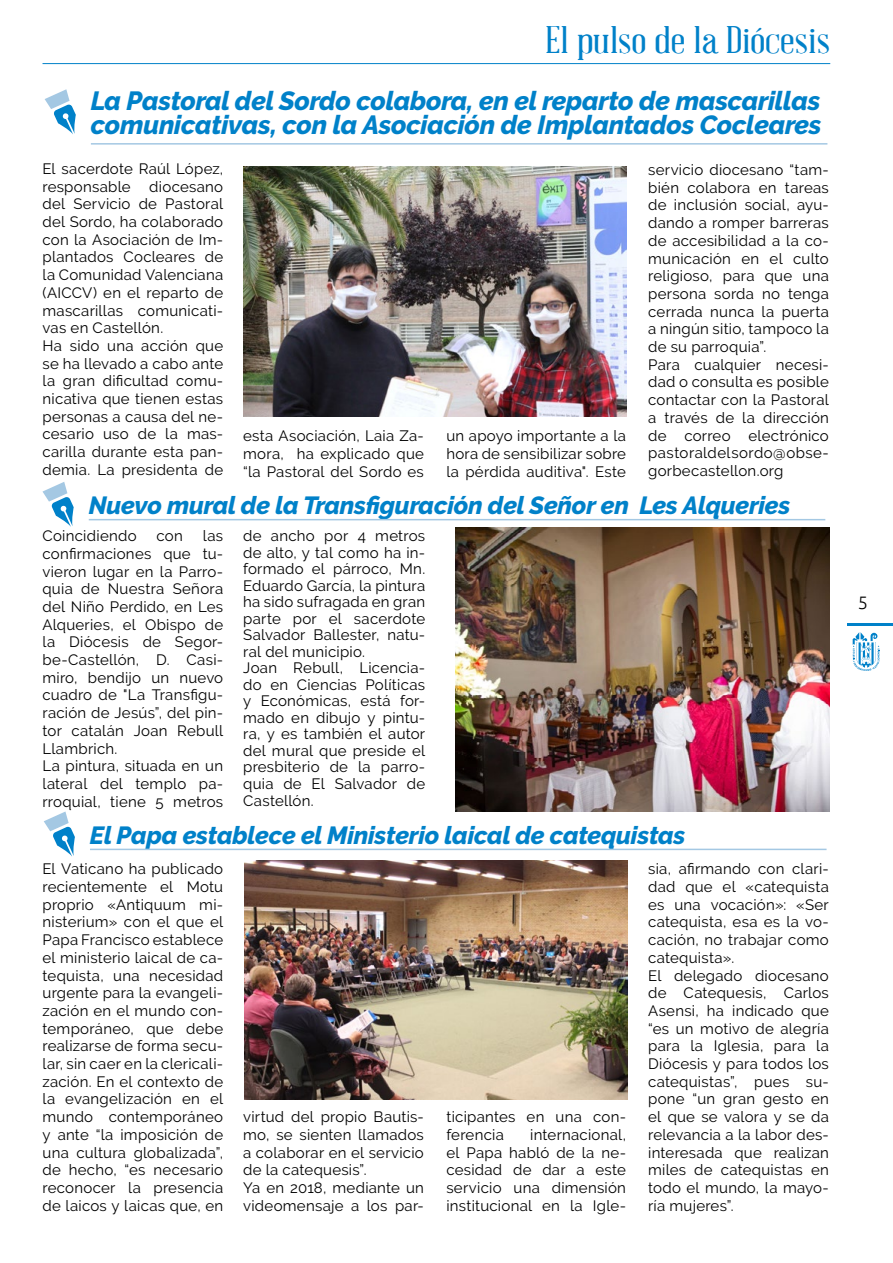
<style>
.page{position:relative;width:893px;height:1263px;background:#fff}
.page>*{position:absolute;margin:0;border:0;box-sizing:border-box;transform-origin:0 0}
.t1{font:37.5px "Abraham Lincoln";color:#0081c9;scale:1.2 1}
.t2{font:italic 800 26.25px/24px "Raleway";letter-spacing:-.01em;color:#0081c9}
.t3{font:italic 800 24.75px "Raleway";letter-spacing:-.01em;color:#0081c9}
.t4{font:300 18px "Ubuntu";color:#000}
.t5{font:15px/17.7px "Raleway";letter-spacing:.015em;color:#000}
</style>
<div class="page">
<hr style="left:847px;top:624px;width:46px;height:2px;background:#0081c9">
<svg style="left:853px;top:632px;width:26px;height:39px"></svg>
<hr style="left:43px;top:63px;width:787px;height:1px;background:#0081c9">
<svg style="left:45px;top:89px;width:31px;height:45px"></svg>
<img style="left:243px;top:166px;width:383px;height:251px">
<hr style="left:91px;top:143px;width:736px;height:2px;background:#a4c8e3">
<img style="left:244px;top:860px;width:383px;height:239px">
<svg style="left:44px;top:811px;width:31px;height:46px"></svg>
<hr style="left:90px;top:849px;width:736px;height:1px;background:#a4c8e3">
<svg style="left:42px;top:482px;width:32px;height:45px"></svg>
<hr style="left:89px;top:519px;width:736px;height:1px;background:#a4c8e3">
<img style="left:455px;top:527px;width:374px;height:284px">
<h1 class="t1" style="left:545px;top:21px;width:239px">El pulso de la Diócesis</h1>
<h2 class="t2" style="left:91px;top:89px;width:732px">La Pastoral del Sordo colabora, en el reparto de mascarillas comunicativas, con la Asociación de Implantados Cocleares</h2>
<p class="t5" style="left:42px;top:160px;width:182px">El sacerdote Raúl López, responsable diocesano del Servicio de Pastoral del Sordo, ha colaborado con la Asociación de Im&shy;plantados Cocleares de la Comunidad Valenciana (AICCV) en el reparto de mascarillas comunicati&shy;vas en Castellón.<br>Ha sido una acción que se ha llevado a cabo ante la gran dificultad comu&shy;nicativa que tienen estas personas a causa del ne&shy;cesario uso de la mas&shy;carilla durante esta pan&shy;demia. La presidenta de</p>
<p class="t5" style="left:648px;top:161px;width:182px">servicio diocesano “tam&shy;bién colabora en tareas de inclusión social, ayu&shy;dando a romper barreras de accesibilidad a la co&shy;municación en el culto religioso, para que una persona sorda no tenga cerrada nunca la puerta a ningún sitio, tampoco la de su parroquia”.<br>Para cualquier necesi&shy;dad o consulta es posible contactar con la Pastoral a través de la dirección de correo electrónico pastoraldelsordo@obse&shy;gorbecastellon.org</p>
<p class="t5" style="left:243px;top:427px;width:182px;text-align:justify">esta Asociación, Laia Za&shy;mora, ha explicado que “la Pastoral del Sordo es</p>
<p class="t5" style="left:446px;top:427px;width:181px;text-align:justify">un apoyo importante a la hora de sensibilizar sobre la pérdida auditiva". Este</p>
<h3 class="t3" style="left:89px;top:491px;width:703px">Nuevo mural de la Transfiguración del Señor en Les Alqueries</h3>
<p class="t5" style="left:42px;top:527px;width:96px">Coincidiendo</p>
<p class="t5" style="left:157px;top:527px;width:28px">con</p>
<p class="t5" style="left:42px;top:527px;width:182px;text-indent:160px">las confirmaciones que tu&shy;vieron lugar en la Parro&shy;quia de Nuestra Señora del Niño Perdido, en Les<br>Alqueries, el Obispo de la Diócesis de Segor&shy;be-Castellón, D. Casi&shy;miro, bendijo un nuevo cuadro de "La Transfigu&shy;ración de Jesús”, del pin&shy;tor catalán Joan Rebull<br>Llambrich.<br>La pintura, situada en un lateral del templo pa&shy;rroquial, tiene 5 metros</p>
<p class="t5" style="left:243px;top:527px;width:184px;line-height:16.6px">de ancho por 4 metros de alto, y tal como ha in&shy;formado el párroco, Mn.<br>Eduardo García, la pintura ha sido sufragada en gran parte por el sacerdote<br>Salvador Ballester, natu&shy;ral del municipio.<br>Joan Rebull, Licencia&shy;do en Ciencias Políticas y Económicas, está for&shy;mado en dibujo y pintu&shy;ra, y es también el autor del mural que preside el presbiterio de la parro&shy;quia de El Salvador de<br>Castellón.</p>
<h3 class="t3" style="left:90px;top:821px;width:597px">El Papa establece el Ministerio laical de catequistas</h3>
<p class="t5" style="left:42px;top:860px;width:182px;text-align:justify">El Vaticano ha publicado recientemente el Motu proprio «Antiquum mi&shy;nisterium» con el que el Papa Francisco establece el ministerio laical de ca&shy;tequista, una necesidad urgente para la evangeli&shy;zación en el mundo con&shy;temporáneo, que debe realizarse de forma secu&shy;lar, sin caer en la clericali&shy;zación. En el contexto de la evangelización en el mundo contemporáneo y ante “la imposición de una cultura globalizada”, de hecho, “es necesario reconocer la presencia de laicos y laicas que, en</p>
<p class="t5" style="left:243px;top:1108px;width:182px">virtud del propio Bautis&shy;mo, se sienten llamados a colaborar en el servicio de la catequesis”.<br>Ya en 2018, mediante un videomensaje a los par-</p>
<p class="t5" style="left:446px;top:1108px;width:181px">ticipantes en una con&shy;ferencia</p>
<p class="t5" style="left:446px;top:1126px;width:181px;text-align:justify;text-indent:84px">internacional, el Papa habló de la ne&shy;cesidad de dar a este servicio una dimensión institucional en la Igle-</p>
<p class="t5" style="left:648px;top:860px;width:182px">sia, afirmando con clari&shy;dad que el «catequista es una vocación»: «Ser catequista, esa es la vo&shy;cación, no trabajar como catequista».<br>El delegado diocesano de Catequesis, Carlos<br>Asensi, ha indicado que “es un motivo de alegría para la Iglesia, para la<br>Diócesis y para todos los catequistas”, pues su&shy;pone “un gran gesto en el que se valora y se da relevancia a la labor des&shy;interesada que realizan miles de catequistas en todo el mundo, la mayo&shy;ría mujeres”.</p>
<p class="t4" style="left:858px;top:591px;width:12px">5</p>
</div>
